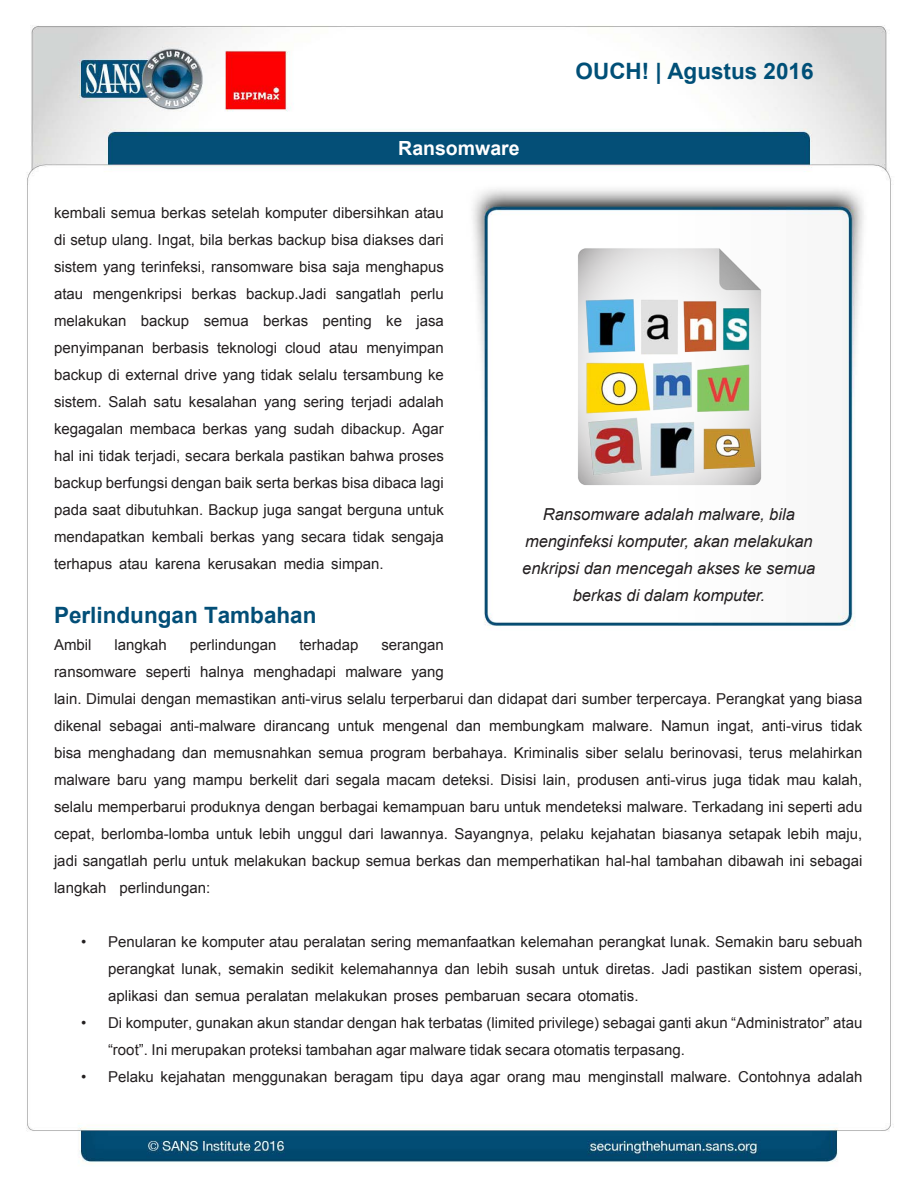
<style>
.page{position:relative;width:918px;height:1188px;background:#fff}
.page>*{position:absolute;margin:0;border:0;box-sizing:border-box;transform-origin:0 0}
.MainText{font:700 22.5px "Arial";color:#024e77}
.t1{font:700 22.5px "Arial";color:#004f77}
.t2{font:700 19.5px "Arial";color:#fff}
.t3{font:italic 16.5px/27px "Arial";letter-spacing:-.005em;color:#231f20;text-align:center}
.MainText-2{font:15px/27px "Arial";color:#231f20;text-align:right}
</style>
<div class="page">
<img style="left:26px;top:25px;width:865px;height:1139px">
<img style="left:499px;top:238px;width:341px;height:256px">
<h2 class="t2" style="left:398px;top:136px;width:123px">Ransomware</h2>
<p class="MainText-2" style="left:54px;top:200px;width:391px">kembali semua berkas setelah komputer dibersihkan atau di setup ulang. Ingat, bila berkas backup bisa diakses dari sistem yang terinfeksi, ransomware bisa saja menghapus perlu</p>
<p class="MainText-2" style="left:93px;top:281px;width:91px">mengenkripsi</p>
<p class="MainText-2" style="left:192px;top:281px;width:47px">berkas</p>
<p class="MainText-2" style="left:246px;top:281px;width:82px">backup.Jadi</p>
<p class="MainText-2" style="left:336px;top:281px;width:67px">sangatlah</p>
<p class="MainText-2" style="left:54px;top:281px;width:31px">atau</p>
<p class="MainText-2" style="left:54px;top:308px;width:74px">melakukan</p>
<p class="MainText-2" style="left:141px;top:308px;width:50px">backup</p>
<p class="MainText-2" style="left:204px;top:308px;width:47px">semua</p>
<p class="MainText-2" style="left:263px;top:308px;width:47px">berkas</p>
<p class="MainText-2" style="left:323px;top:308px;width:51px">penting</p>
<p class="MainText-2" style="left:386px;top:308px;width:17px">ke</p>
<p class="MainText-2" style="left:416px;top:308px;width:29px">jasa</p>
<p class="MainText-2" style="left:54px;top:335px;width:92px">penyimpanan</p>
<p class="MainText-2" style="left:54px;top:362px;width:391px">backup di external drive yang tidak selalu tersambung ke</p>
<p class="MainText-2" style="left:399px;top:389px;width:47px">adalah</p>
<p class="MainText-2" style="left:152px;top:335px;width:58px">berbasis</p>
<p class="MainText-2" style="left:217px;top:335px;width:62px">teknologi</p>
<p class="MainText-2" style="left:285px;top:335px;width:37px">cloud</p>
<p class="MainText-2" style="left:366px;top:335px;width:79px">menyimpan</p>
<p class="MainText-2" style="left:329px;top:335px;width:31px">atau</p>
<p class="MainText-2" style="left:108px;top:389px;width:40px">Salah</p>
<p class="MainText-2" style="left:54px;top:389px;width:49px">sistem.</p>
<p class="MainText-2" style="left:189px;top:389px;width:70px">kesalahan</p>
<p class="MainText-2" style="left:303px;top:389px;width:42px">sering</p>
<p class="MainText-2" style="left:351px;top:389px;width:42px">terjadi</p>
<p class="MainText-2" style="left:154px;top:389px;width:30px">satu</p>
<p class="MainText-2" style="left:264px;top:389px;width:34px">yang</p>
<h1 class="t1" style="left:576px;top:56px;width:239px">OUCH! | Agustus 2016</h1>
<p class="MainText-2" style="left:54px;top:416px;width:71px">kegagalan</p>
<p class="MainText-2" style="left:54px;top:443px;width:391px">hal ini tidak terjadi, secara berkala pastikan bahwa proses</p>
<p class="MainText-2" style="left:54px;top:470px;width:391px">backup berfungsi dengan baik serta berkas bisa dibaca lagi</p>
<p class="MainText-2" style="left:54px;top:497px;width:391px">pada saat dibutuhkan. Backup juga sangat berguna untuk</p>
<p class="MainText-2" style="left:391px;top:524px;width:54px">sengaja</p>
<p class="MainText-2" style="left:130px;top:416px;width:67px">membaca</p>
<p class="MainText-2" style="left:203px;top:416px;width:47px">berkas</p>
<p class="MainText-2" style="left:294px;top:416px;width:42px">sudah</p>
<p class="MainText-2" style="left:341px;top:416px;width:66px">dibackup.</p>
<p class="MainText-2" style="left:412px;top:416px;width:33px">Agar</p>
<p class="MainText-2" style="left:254px;top:416px;width:34px">yang</p>
<p class="MainText-2" style="left:54px;top:524px;width:92px">mendapatkan</p>
<p class="MainText-2" style="left:152px;top:524px;width:53px">kembali</p>
<p class="MainText-2" style="left:210px;top:524px;width:47px">berkas</p>
<p class="MainText-2" style="left:353px;top:524px;width:33px">tidak</p>
<p class="MainText-2" style="left:262px;top:524px;width:34px">yang</p>
<p class="MainText-2" style="left:301px;top:524px;width:47px">secara</p>
<p class="MainText-2" style="left:54px;top:551px;width:60px">terhapus</p>
<p class="MainText" style="left:54px;top:600px;width:264px">Perlindungan Tambahan</p>
<p class="MainText-2" style="left:155px;top:551px;width:47px">karena</p>
<p class="MainText-2" style="left:208px;top:551px;width:71px">kerusakan</p>
<p class="MainText-2" style="left:284px;top:551px;width:42px">media</p>
<p class="MainText-2" style="left:331px;top:551px;width:54px">simpan.</p>
<p class="MainText-2" style="left:119px;top:551px;width:31px">atau</p>
<p class="MainText-2" style="left:54px;top:632px;width:39px">Ambil</p>
<p class="MainText-2" style="left:114px;top:632px;width:54px">langkah</p>
<p class="MainText-2" style="left:190px;top:632px;width:88px">perlindungan</p>
<p class="MainText-2" style="left:299px;top:632px;width:61px">terhadap</p>
<p class="MainText-2" style="left:381px;top:632px;width:64px">serangan</p>
<p class="t3" style="left:522px;top:500px;width:295px">Ransomware adalah malware, bila menginfeksi komputer, akan melakukan enkripsi dan mencegah akses ke semua berkas di dalam komputer.</p>
<p class="MainText-2" style="left:146px;top:659px;width:47px">seperti</p>
<p class="MainText-2" style="left:200px;top:659px;width:46px">halnya</p>
<p class="MainText-2" style="left:254px;top:659px;width:84px">menghadapi</p>
<p class="MainText-2" style="left:345px;top:659px;width:58px">malware</p>
<p class="MainText-2" style="left:54px;top:659px;width:84px">ransomware</p>
<p class="MainText-2" style="left:54px;top:686px;width:810px">lain. Dimulai dengan memastikan anti-virus selalu terperbarui dan didapat dari sumber terpercaya. Perangkat yang biasa</p>
<p class="MainText-2" style="left:831px;top:713px;width:33px">tidak</p>
<p class="MainText-2" style="left:411px;top:659px;width:34px">yang</p>
<p class="MainText-2" style="left:54px;top:713px;width:49px">dikenal</p>
<p class="MainText-2" style="left:54px;top:740px;width:810px">bisa menghadang dan memusnahkan semua program berbahaya. Kriminalis siber selalu berinovasi, terus melahirkan</p>
<p class="MainText-2" style="left:54px;top:767px;width:810px">malware baru yang mampu berkelit dari segala macam deteksi. Disisi lain, produsen anti-virus juga tidak mau kalah,</p>
<p class="MainText-2" style="left:54px;top:794px;width:810px">selalu memperbarui produknya dengan berbagai kemampuan baru untuk mendeteksi malware. Terkadang ini seperti adu</p>
<p class="MainText-2" style="left:54px;top:821px;width:810px">cepat, berlomba-lomba untuk lebih unggul dari lawannya. Sayangnya, pelaku kejahatan biasanya setapak lebih maju,</p>
<p class="MainText-2" style="left:54px;top:848px;width:810px">jadi sangatlah perlu untuk melakukan backup semua berkas dan memperhatikan hal-hal tambahan dibawah ini sebagai</p>
<p class="MainText-2" style="left:119px;top:875px;width:92px">perlindungan:</p>
<p class="MainText-2" style="left:110px;top:713px;width:54px">sebagai</p>
<p class="MainText-2" style="left:170px;top:713px;width:87px">anti-malware</p>
<p class="MainText-2" style="left:264px;top:713px;width:67px">dirancang</p>
<p class="MainText-2" style="left:338px;top:713px;width:38px">untuk</p>
<p class="MainText-2" style="left:382px;top:713px;width:67px">mengenal</p>
<p class="MainText-2" style="left:456px;top:713px;width:27px">dan</p>
<p class="MainText-2" style="left:489px;top:713px;width:97px">membungkam</p>
<p class="MainText-2" style="left:592px;top:713px;width:62px">malware.</p>
<p class="MainText-2" style="left:661px;top:713px;width:50px">Namun</p>
<p class="MainText-2" style="left:717px;top:713px;width:38px">ingat,</p>
<p class="MainText-2" style="left:762px;top:713px;width:62px">anti-virus</p>
<p class="MainText-2" style="left:54px;top:875px;width:54px">langkah</p>
<p class="MainText-2" style="left:81px;top:929px;width:7px">•</p>
<p class="MainText-2" style="left:81px;top:1010px;width:7px">•</p>
<p class="MainText-2" style="left:81px;top:1064px;width:7px">•</p>
<p class="MainText-2" style="left:108px;top:929px;width:756px">Penularan ke komputer atau peralatan sering memanfaatkan kelemahan perangkat lunak. Semakin baru sebuah</p>
<p class="MainText-2" style="left:108px;top:956px;width:532px;text-align:left">perangkat<br>aplikasi dan semua peralatan melakukan proses pembaruan secara otomatis.</p>
<p class="MainText-2" style="left:108px;top:1010px;width:756px">Di komputer, gunakan akun standar dengan hak terbatas (limited privilege) sebagai ganti akun “Administrator” atau</p>
<p class="MainText-2" style="left:182px;top:956px;width:42px">lunak,</p>
<p class="MainText-2" style="left:228px;top:956px;width:57px">semakin</p>
<p class="MainText-2" style="left:291px;top:956px;width:44px">sedikit</p>
<p class="MainText-2" style="left:341px;top:956px;width:99px">kelemahannya</p>
<p class="MainText-2" style="left:445px;top:956px;width:27px">dan</p>
<p class="MainText-2" style="left:477px;top:956px;width:33px">lebih</p>
<p class="MainText-2" style="left:515px;top:956px;width:42px">susah</p>
<p class="MainText-2" style="left:562px;top:956px;width:38px">untuk</p>
<p class="MainText-2" style="left:606px;top:956px;width:51px">diretas.</p>
<p class="MainText-2" style="left:662px;top:956px;width:29px">Jadi</p>
<p class="MainText-2" style="left:696px;top:956px;width:57px">pastikan</p>
<p class="MainText-2" style="left:759px;top:956px;width:45px">sistem</p>
<p class="MainText-2" style="left:809px;top:956px;width:55px">operasi,</p>
<p class="MainText-2" style="left:108px;top:1037px;width:578px">“root .” Ini merupakan proteksi tambahan agar malware tidak secara otomatis terpasang.</p>
<p class="MainText-2" style="left:108px;top:1064px;width:756px">Pelaku kejahatan menggunakan beragam tipu daya agar orang mau menginstall malware. Contohnya adalah</p>
</div>
